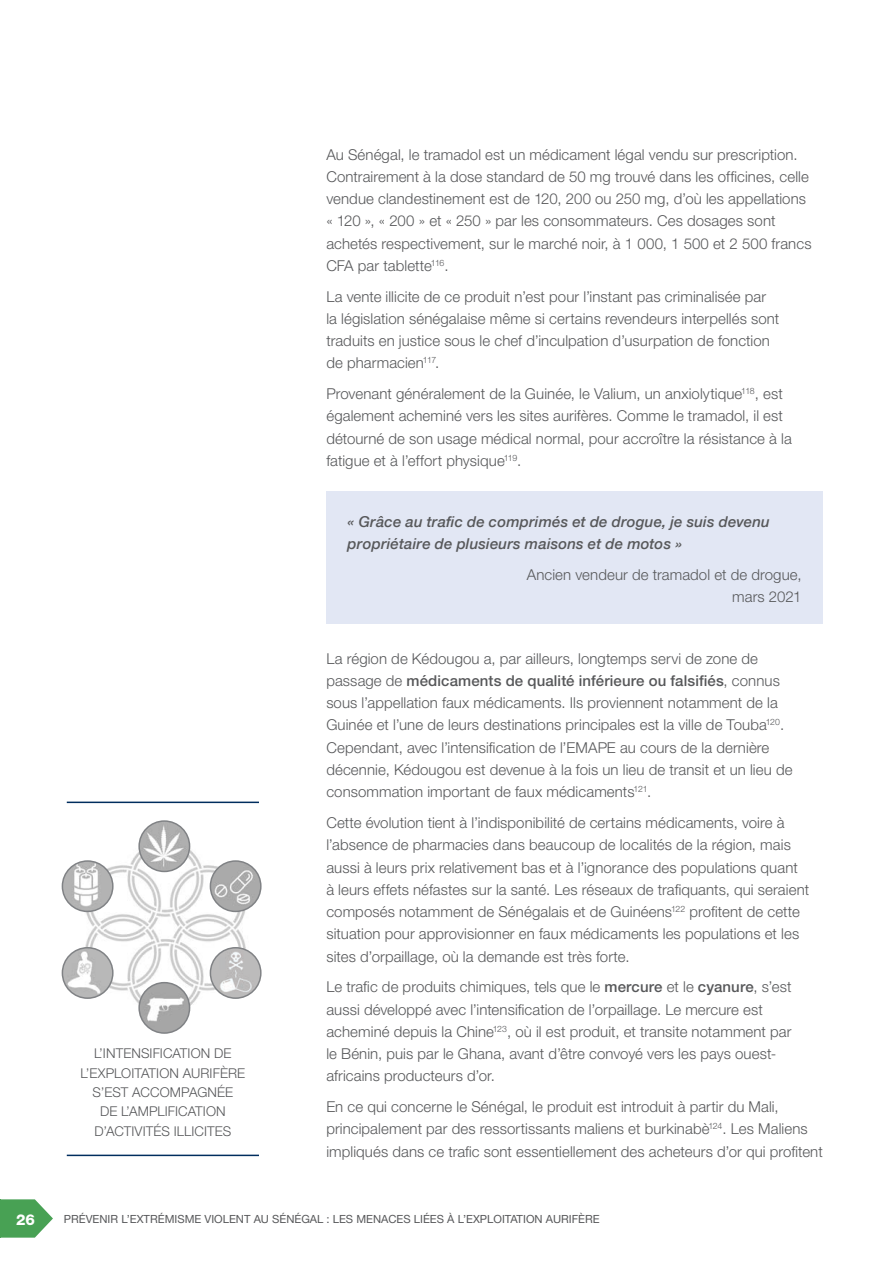
<style>
.page{position:relative;width:893px;height:1263px;background:#fff}
.page>*{position:absolute;margin:0;border:0;box-sizing:border-box;transform-origin:0 0}
.BODY{font:300 15px/22.2px "Helvetica Neue LT Std";letter-spacing:.005em;color:#57585a}
.BODY_INDENT{font:italic 500 15px/22.2px "Helvetica Neue";letter-spacing:.01em;color:#57585a}
.BODY_INDENT-2{font:300 15px "Helvetica Neue LT Std";letter-spacing:.005em;color:#57585a}
.t1{font:800 15px "Helvetica Neue LT Std";color:#fff}
.INFOGRAPHIC_BODY_CAP{font:300 13.5px/19.5px "Helvetica Neue LT Std";letter-spacing:.01em;color:#57585a;text-align:center}
.t2{font:11.25px "Helvetica Neue LT Std";color:#57585a}
.s1{font-weight:500}
</style>
<div class="page">
<svg style="left:1px;top:1199px;width:52px;height:38px"></svg>
<hr style="left:0;top:1199px;width:1px;height:38px;background:#48a154">
<div style="left:326px;top:491px;width:497px;height:133px;background:#e2e7f4"></div>
<hr style="left:67px;top:801px;width:192px;height:2px;background:#002d5e">
<hr style="left:67px;top:1154px;width:192px;height:2px;background:#002d5e">
<img style="left:75px;top:838px;width:180px;height:178px">
<img style="left:139px;top:821px;width:51px;height:50px;border-radius:25px">
<div style="left:138px;top:820px;width:52px;height:52px;border:2px solid #808285;border-radius:50%"></div>
<img style="left:62px;top:861px;width:51px;height:50px;border-radius:25px">
<div style="left:62px;top:860px;width:52px;height:52px;border:2px solid #808285;border-radius:50%"></div>
<img style="left:62px;top:948px;width:51px;height:50px;border-radius:25px">
<div style="left:62px;top:947px;width:52px;height:52px;border:2px solid #808285;border-radius:50%"></div>
<img style="left:139px;top:983px;width:51px;height:50px;border-radius:25px">
<div style="left:138px;top:982px;width:52px;height:52px;border:2px solid #808285;border-radius:50%"></div>
<img style="left:210px;top:861px;width:51px;height:50px;border-radius:25px">
<div style="left:210px;top:860px;width:52px;height:52px;border:2px solid #808285;border-radius:50%"></div>
<img style="left:210px;top:948px;width:51px;height:50px;border-radius:25px">
<div style="left:210px;top:947px;width:52px;height:52px;border:2px solid #808285;border-radius:50%"></div>
<p class="BODY" style="left:326px;top:143px;width:487px">Au Sénégal, le tramadol est un médicament légal vendu sur prescription.<br>Contrairement à la dose standard de 50 mg trouvé dans les officines, celle vendue clandestinement est de 120, 200 ou 250 mg, d’où les appellations « 120 », « 200 » et « 250 » par les consommateurs. Ces dosages sont achetés respectivement, sur le marché noir, à 1 000, 1 500 et 2 500 francs CFA par tablette<sup>116</sup>.</p>
<p class="BODY" style="left:326px;top:285px;width:454px">La vente illicite de ce produit n’est pour l’instant pas criminalisée par la législation sénégalaise même si certains revendeurs interpellés sont traduits en justice sous le chef d’inculpation d’usurpation de fonction de pharmacien<sup>117</sup>.</p>
<p class="BODY" style="left:326px;top:382px;width:467px">Provenant généralement de la Guinée, le Valium, un anxiolytique<sup>118</sup>, est également acheminé vers les sites aurifères. Comme le tramadol, il est détourné de son usage médical normal, pour accroître la résistance à la fatigue et à l’effort physique<sup>119</sup>.</p>
<p class="INFOGRAPHIC_BODY_CAP" style="left:81px;top:1043px;width:166px">L’INTENSIFICATION DE<br>L’EXPLOITATION AURIFÈRE<br>S’EST ACCOMPAGNÉE</p>
<p class="INFOGRAPHIC_BODY_CAP" style="left:94px;top:1102px;width:138px">DE L’AMPLIFICATION<br>D’ACTIVITÉS ILLICITES</p>
<p class="BODY_INDENT" style="left:348px;top:509px;width:424px">« Grâce au trafic de comprimés et de drogue, je suis devenu propriétaire de plusieurs maisons et de motos »</p>
<p class="BODY_INDENT-2" style="left:527px;top:565px;width:276px">Ancien vendeur de tramadol et de drogue,</p>
<p class="BODY_INDENT-2" style="left:732px;top:587px;width:71px">mars 2021</p>
<p class="BODY" style="left:326px;top:647px;width:468px">La région de Kédougou a, par ailleurs, longtemps servi de zone de passage de <span class="s1">médicaments de qualité inférieure ou falsifiés</span>, connus sous l’appellation faux médicaments. Ils proviennent notamment de la Guinée et l’une de leurs destinations principales est la ville de Touba<sup>120</sup>.<br>Cependant, avec l’intensification de l’EMAPE au cours de la dernière décennie, Kédougou est devenue à la fois un lieu de transit et un lieu de consommation important de faux médicaments<sup>121</sup>.</p>
<p class="BODY" style="left:326px;top:811px;width:484px">Cette évolution tient à l’indisponibilité de certains médicaments, voire à l’absence de pharmacies dans beaucoup de localités de la région, mais aussi à leurs prix relativement bas et à l’ignorance des populations quant à leurs effets néfastes sur la santé. Les réseaux de trafiquants, qui seraient composés notamment de Sénégalais et de Guinéens<sup>122</sup> profitent de cette situation pour approvisionner en faux médicaments les populations et les sites d’orpaillage, où la demande est très forte.</p>
<p class="BODY" style="left:326px;top:975px;width:467px">Le trafic de produits chimiques, tels que le <span class="s1">mercure</span> et le <span class="s1">cyanure</span>, s’est aussi développé avec l’intensification de l’orpaillage. Le mercure est acheminé depuis la Chine<sup>123</sup>, où il est produit, et transite notamment par le Bénin, puis par le Ghana, avant d’être convoyé vers les pays ouest&shy;africains producteurs d’or.</p>
<p class="BODY" style="left:326px;top:1095px;width:498px">En ce qui concerne le Sénégal, le produit est introduit à partir du Mali, principalement par des ressortissants maliens et burkinabè<sup>124</sup>. Les Maliens impliqués dans ce trafic sont essentiellement des acheteurs d’or qui profitent</p>
<p class="t1" style="left:16px;top:1211px;width:21px">26</p>
<p class="t2" style="left:64px;top:1212px;width:537px">PRÉVENIR L’EXTRÉMISME VIOLENT AU SÉNÉGAL : LES MENACES LIÉES À L’EXPLOITATION AURIFÈRE</p>
</div>
